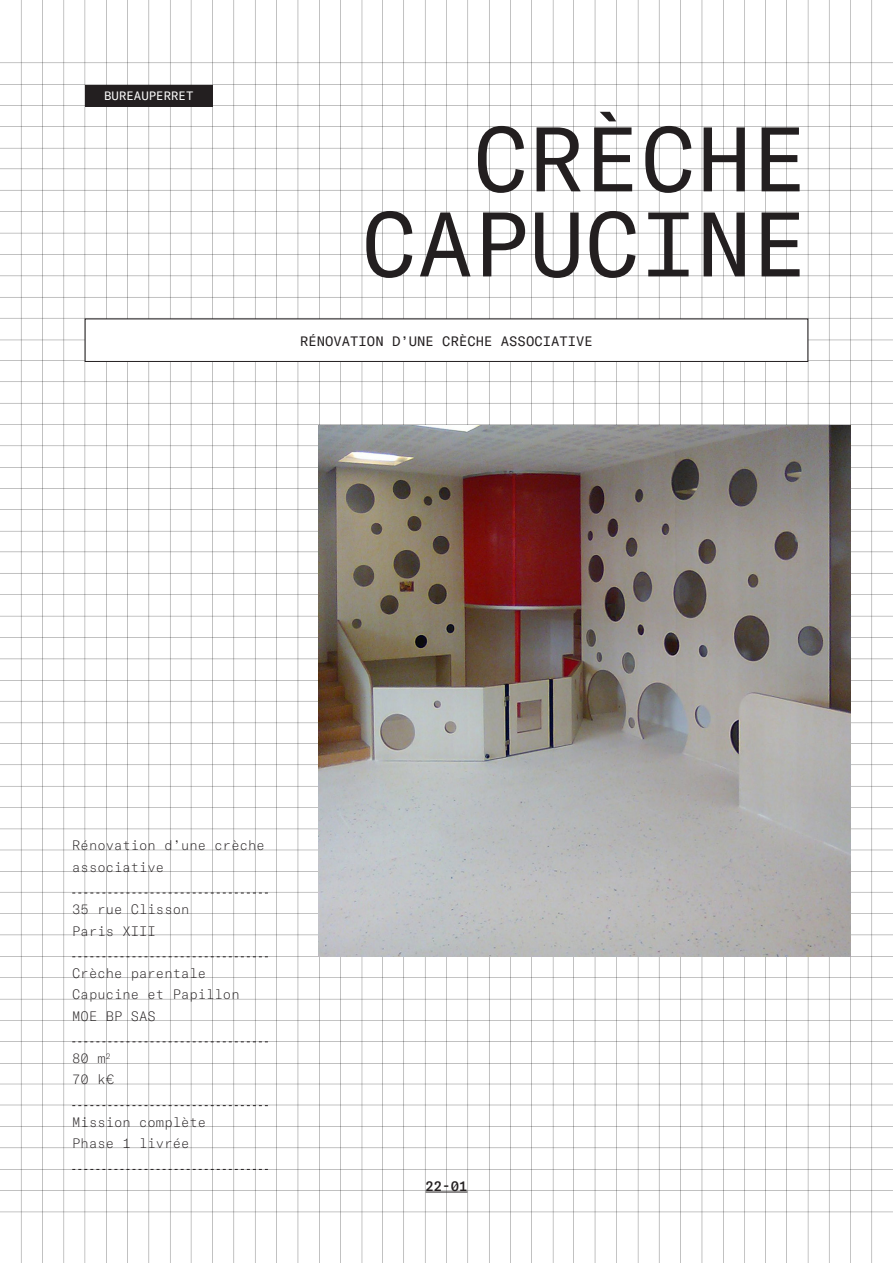
<style>
.page{position:relative;width:893px;height:1263px;background:#fff}
.page>*{position:absolute;margin:0;border:0;box-sizing:border-box;transform-origin:0 0}
.NUM{font:90px/85.1px "GT America Mono";color:#231f20;text-align:right}
.descr{font:100 13.5px/21.3px "GT America Mono";color:#231f20}
.cart{font:13.5px "GT America Mono";color:#231f20}
.date{font:500 13.5px "GT America Mono";color:#231f20}
.t1{font:12px "GT America Mono";color:#fff}
</style>
<div class="page">
<img style="left:0;top:0;width:893px;height:1263px">
<img style="left:319px;top:425px;width:531px;height:532px">
<div style="left:85px;top:85px;width:128px;height:21px;background:#231f20"></div>
<svg style="left:72px;top:893px;width:196px;height:1px"></svg>
<svg style="left:72px;top:956px;width:196px;height:1px"></svg>
<svg style="left:72px;top:1041px;width:196px;height:1px"></svg>
<svg style="left:72px;top:1105px;width:196px;height:1px"></svg>
<svg style="left:72px;top:1169px;width:196px;height:1px"></svg>
<div style="left:85px;top:319px;width:723px;height:42px;background:#fff"></div>
<hr style="left:426px;top:1192px;width:41px;height:1px;background:#231f20">
<p class="t1" style="left:104px;top:89px;width:91px">BUREAUPERRET</p>
<p class="NUM" style="left:361px;top:118px;width:448px">CRÈCHE<br>CAPUCINE</p>
<p class="cart" style="left:300px;top:333px;width:294px">RÉNOVATION D’UNE CRÈCHE ASSOCIATIVE</p>
<p class="descr" style="left:72px;top:835px;width:194px">Rénovation d’une crèche associative</p>
<p class="descr" style="left:72px;top:899px;width:119px">35 rue Clisson<br>Paris XIII</p>
<p class="descr" style="left:72px;top:963px;width:169px">Crèche parentale<br>Capucine et Papillon<br>MOE BP SAS</p>
<p class="descr" style="left:72px;top:1048px;width:43px">80 m<sup>2<br></sup>70 k€</p>
<p class="descr" style="left:72px;top:1112px;width:135px">Mission complète<br>Phase 1 livrée</p>
<p class="date" style="left:426px;top:1178px;width:43px">22-01</p>
</div>
